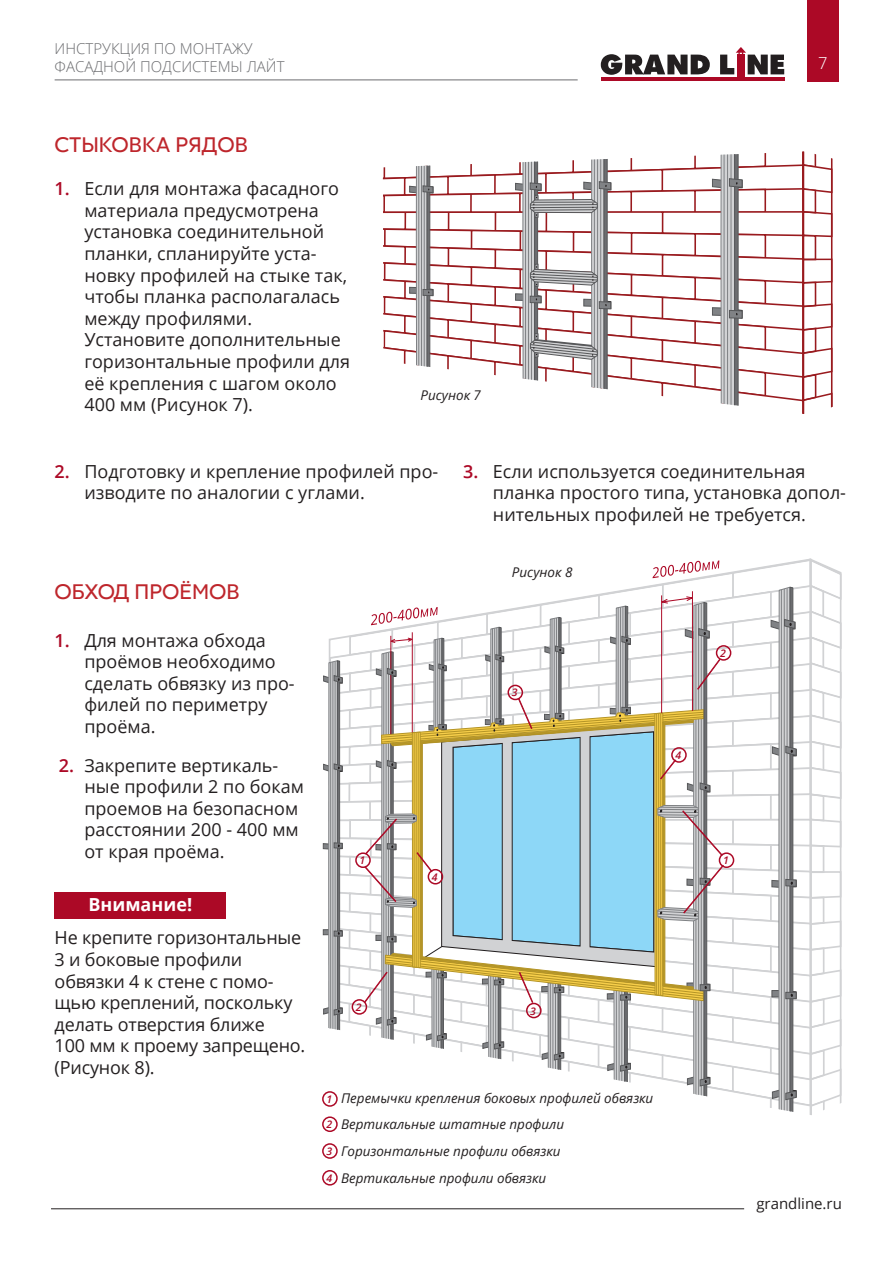
<style>
.page{position:relative;width:893px;height:1263px;background:#fff}
.page>*{position:absolute;margin:0;border:0;box-sizing:border-box;transform-origin:0 0}
.t1{font:21px "Red Ring";color:#be262c}
.t2{font:18px/21.6px "Open Sans";color:#231f20}
.t3{font:700 18px "Open Sans";color:#fff}
.t4{font:300 16.5px "Open Sans";color:#fff}
.t5{font:300 15px/18px "Open Sans";color:#6c6d70}
.t6{font:15px "Open Sans";color:#231f20}
.t7{font:italic 13.35px/26.5px "Open Sans";color:#231f20}
.t8{font:italic 600 10.5px "Open Sans";color:#ac0926}
.s1{font-weight:600;color:#ac0926}
.s2{font-weight:600;font-size:10.5px;color:#ac0926}
</style>
<div class="page">
<div style="left:807px;top:0;width:31px;height:81px;background:#ac0926"></div>
<div style="left:737px;top:55px;width:7px;height:24px;background:#ac0926"></div>
<hr style="left:601px;top:77px;width:183px;height:3px;background:#ac0926">
<svg style="left:601px;top:54px;width:109px;height:21px"></svg>
<svg style="left:720px;top:47px;width:64px;height:27px"></svg>
<hr style="left:55px;top:80px;width:523px;height:1px;background:#6c6d70">
<hr style="left:51px;top:1208px;width:693px;height:1px;background:#231f20">
<svg style="left:383px;top:152px;width:450px;height:262px"></svg>
<div style="left:55px;top:892px;width:171px;height:26px;background:#ac0926"></div>
<div style="left:322px;top:1116px;width:16px;height:16px;border:2px solid #ac0926;border-radius:50%"></div>
<div style="left:322px;top:1143px;width:16px;height:16px;border:2px solid #ac0926;border-radius:50%"></div>
<div style="left:322px;top:1170px;width:16px;height:15px;border:2px solid #ac0926;border-radius:50%"></div>
<svg style="left:322px;top:558px;width:520px;height:557px"></svg>
<p class="t5" style="left:55px;top:39px;width:232px">ИНСТРУКЦИЯ ПО МОНТАЖУ<br>ФАСАДНОЙ ПОДСИСТЕМЫ ЛАЙТ</p>
<p class="t1" style="left:55px;top:131px;width:195px">СТЫКОВКА РЯДОВ</p>
<p class="t2" style="left:84px;top:177px;width:267px;text-indent:-30px"><span class="s1">1.</span> Если для монтажа фасадного материала предусмотрена установка соединительной планки, спланируйте уста&shy;новку профилей на стыке так, чтобы планка располагалась между профилями.<br>Установите дополнительные горизонтальные профили для её крепления с шагом около<br>400 мм (Рисунок 7).</p>
<p class="t7" style="left:421px;top:382px;width:62px">Рисунок 7</p>
<p class="t4" style="left:818px;top:52px;width:11px">7</p>
<p class="t2" style="left:84px;top:460px;width:355px;text-indent:-30px"><span class="s1">2.</span> Подготовку и крепление профилей про&shy;изводите по аналогии с углами.</p>
<p class="t2" style="left:493px;top:460px;width:355px;text-indent:-30px"><span class="s1">3.</span> Если используется соединительная планка простого типа, установка допол&shy;нительных профилей не требуется.</p>
<p class="t1" style="left:55px;top:579px;width:187px">ОБХОД ПРОЁМОВ</p>
<p class="t2" style="left:84px;top:629px;width:212px;text-indent:-30px"><span class="s1">1.</span> Для монтажа обхода проёмов необходимо сделать обвязку из про&shy;филей по периметру проёма.</p>
<p class="t2" style="left:84px;top:754px;width:221px;text-indent:-26px"><span class="s1">2.</span> Закрепите вертикаль&shy;ные профили 2 по бокам проемов на безопасном расстоянии 200 - 400 мм от края проёма.</p>
<p class="t3" style="left:88px;top:891px;width:105px">Внимание!</p>
<p class="t2" style="left:55px;top:926px;width:252px">Не крепите горизонтальные<br>3 и боковые профили обвязки 4 к стене с помо&shy;щью креплений, поскольку делать отверстия ближе<br>100 мм к проему запрещено. (Рисунок 8).</p>
<p class="t7" style="left:512px;top:558px;width:62px">Рисунок 8</p>
<p class="t8" style="left:512px;top:685px;width:7px">3</p>
<p class="t8" style="left:675px;top:748px;width:7px">4</p>
<p class="t8" style="left:720px;top:646px;width:7px">2</p>
<p class="t8" style="left:359px;top:853px;width:7px">1</p>
<p class="t8" style="left:723px;top:853px;width:7px">1</p>
<p class="t8" style="left:356px;top:1000px;width:7px">2</p>
<p class="t8" style="left:432px;top:870px;width:7px">4</p>
<p class="t8" style="left:530px;top:1003px;width:7px">3</p>
<p class="t7" style="left:326px;top:1084px;width:328px"><span class="s2">1</span> Перемычки крепления боковых профилей обвязки <span class="s2">2</span> Вертикальные штатные профили<br><span class="s2">3</span> Горизонтальные профили обвязки<br><span class="s2">4</span> Вертикальные профили обвязки</p>
<p class="t6" style="left:756px;top:1193px;width:87px">grandline.ru</p>
</div>
